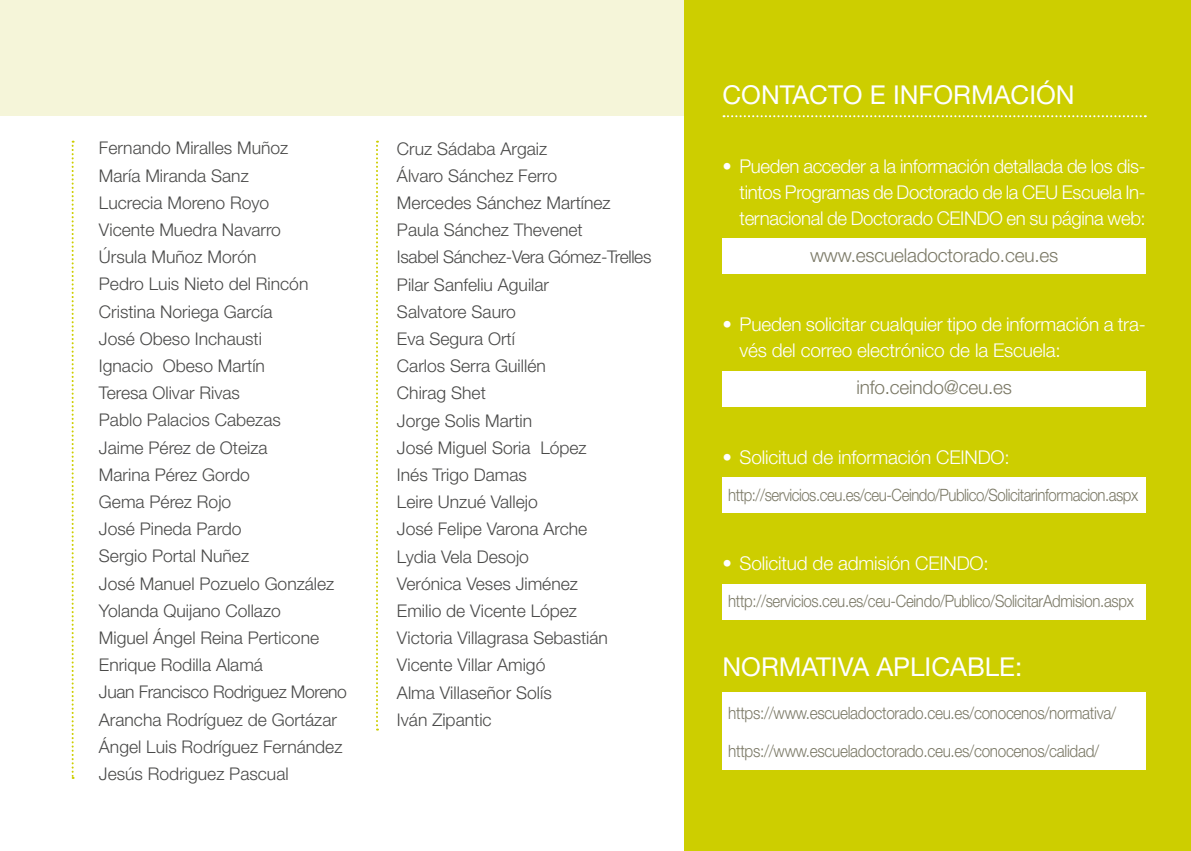
<style>
.page{position:relative;width:1191px;height:851px;background:#fff}
.page>*{position:absolute;margin:0;border:0;box-sizing:border-box;transform-origin:0 0}
.t1{font:26px "Helvetica Neue";color:#fff}
.t2{font:300 19px/26px "Helvetica Neue";letter-spacing:-.01em;color:#fff;text-align:justify}
.t3{font:300 19px "Helvetica Neue";letter-spacing:-.01em;color:#7b7966}
.t4{font:300 17.6px/27.2px "Helvetica Neue";color:#4a4a49}
.t5{font:300 17px "Helvetica Neue";letter-spacing:-.02em;color:#7b7966;scale:.88 1}
.t6{font:300 17px/37.4px "Helvetica Neue";letter-spacing:-.02em;color:#7b7966;scale:.9 1}
</style>
<div class="page">
<div style="left:0;top:0;width:1191px;height:115px;background:#f5f5d9"></div>
<svg style="left:72px;top:141px;width:2px;height:637px"></svg>
<svg style="left:376px;top:141px;width:2px;height:589px"></svg>
<div style="left:684px;top:0;width:507px;height:850px;background:#cdce00"></div>
<div style="left:722px;top:237px;width:423px;height:36px;background:#fff"></div>
<div style="left:722px;top:371px;width:423px;height:36px;background:#fff"></div>
<div style="left:722px;top:477px;width:423px;height:35px;background:#fff"></div>
<div style="left:722px;top:583px;width:423px;height:36px;background:#fff"></div>
<div style="left:722px;top:691px;width:423px;height:78px;background:#fff"></div>
<svg style="left:723px;top:115px;width:422px;height:2px"></svg>
<p class="t4" style="left:99px;top:134px;width:249px">Fernando Miralles Muñoz<br>María Miranda Sanz<br>Lucrecia Moreno Royo<br>Vicente Muedra Navarro<br>Úrsula Muñoz Morón<br>Pedro Luis Nieto del Rincón<br>Cristina Noriega García<br>José Obeso Inchausti<br>Ignacio Obeso Martín<br>Teresa Olivar Rivas<br>Pablo Palacios Cabezas<br>Jaime Pérez de Oteiza<br>Marina Pérez Gordo<br>Gema Pérez Rojo<br>José Pineda Pardo<br>Sergio Portal Nuñez<br>José Manuel Pozuelo González<br>Yolanda Quijano Collazo<br>Miguel Ángel Reina Perticone<br>Enrique Rodilla Alamá<br>Juan Francisco Rodriguez Moreno<br>Arancha Rodríguez de Gortázar<br>Ángel Luis Rodríguez Fernández<br>Jesús Rodriguez Pascual</p>
<p class="t4" style="left:397px;top:134px;width:256px">Cruz Sádaba Argaiz<br>Álvaro Sánchez Ferro<br>Mercedes Sánchez Martínez<br>Paula Sánchez Thevenet<br>Isabel Sánchez-Vera Gómez-Trelles<br>Pilar Sanfeliu Aguilar<br>Salvatore Sauro<br>Eva Segura Ortí<br>Carlos Serra Guillén<br>Chirag Shet<br>Jorge Solis Martin<br>José Miguel Soria López<br>Inés Trigo Damas<br>Leire Unzué Vallejo<br>José Felipe Varona Arche<br>Lydia Vela Desojo<br>Verónica Veses Jiménez<br>Emilio de Vicente López<br>Victoria Villagrasa Sebastián<br>Vicente Villar Amigó<br>Alma Villaseñor Solís<br>Iván Zipantic</p>
<h1 class="t1" style="left:722px;top:79px;width:354px">CONTACTO E INFORMACIÓN</h1>
<p class="t2" style="left:739px;top:152px;width:408px;text-indent:-17px">• Pueden acceder a la información detallada de los dis&shy;tintos Programas de Doctorado de la CEU Escuela In&shy;ternacional de Doctorado CEINDO en su página web:</p>
<p class="t3" style="left:810px;top:244px;width:250px">www.escueladoctorado.ceu.es</p>
<p class="t2" style="left:739px;top:311px;width:408px;text-indent:-17px">• Pueden solicitar cualquier tipo de información a tra&shy;vés del correo electrónico de la Escuela:</p>
<p class="t3" style="left:856px;top:376px;width:157px">info.ceindo@ceu.es</p>
<p class="t2" style="left:722px;top:443px;width:289px">• Solicitud de información CEINDO:</p>
<p class="t5" style="left:728px;top:484px;width:467px">http://servicios.ceu.es/ceu-Ceindo/Publico/Solicitarinformacion.aspx</p>
<p class="t2" style="left:722px;top:549px;width:268px">• Solicitud de admisión CEINDO:</p>
<p class="t5" style="left:728px;top:590px;width:462px">http://servicios.ceu.es/ceu-Ceindo/Publico/SolicitarAdmision.aspx</p>
<h1 class="t1" style="left:722px;top:651px;width:301px">NORMATIVA APLICABLE:</h1>
<p class="t6" style="left:728px;top:694px;width:432px">https://www.escueladoctorado.ceu.es/conocenos/normativa/ https://www.escueladoctorado.ceu.es/conocenos/calidad/</p>
</div>
